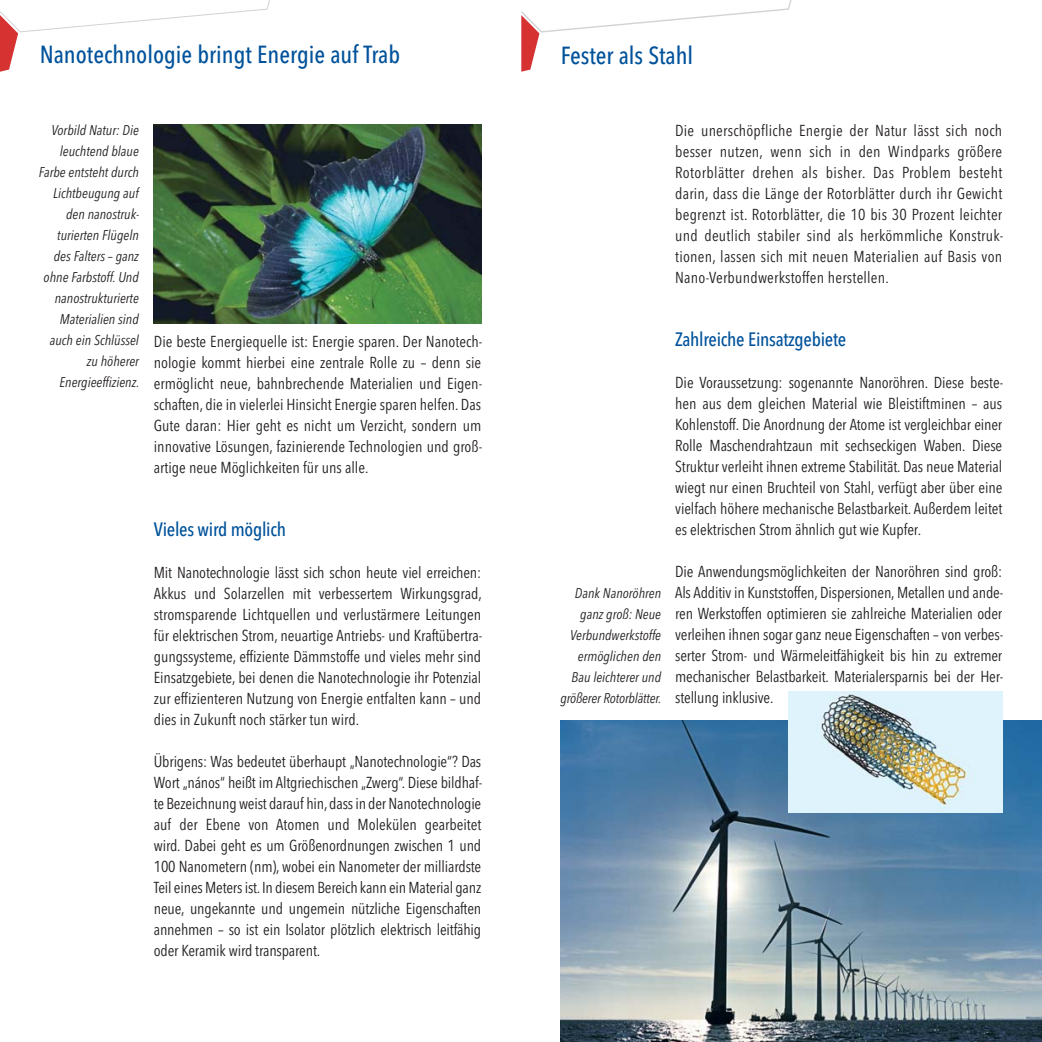
<style>
.page{position:relative;width:1042px;height:1042px;background:#fff}
.page>*{position:absolute;margin:0;border:0;box-sizing:border-box;transform-origin:0 0}
.t1{font:500 condensed 24.5px "Avenir Next LT";color:#00529b}
.t2{font:500 condensed 19.25px "Avenir Next LT";letter-spacing:-.015em;color:#00529b}
.t3{font:condensed 15.75px/21px "Avenir Next LT";letter-spacing:-.005em;color:#231f20;text-align:justify}
.t4{font:italic condensed 14px/21px "Avenir Next LT";color:#231f20;text-align:right}
</style>
<div class="page">
<svg style="left:521px;top:0;width:271px;height:72px"></svg>
<img style="left:561px;top:720px;width:481px;height:322px">
<img style="left:789px;top:692px;width:213px;height:121px">
<svg style="left:0;top:0;width:270px;height:72px"></svg>
<img style="left:154px;top:124px;width:327px;height:199px">
<h1 class="t1" style="left:40px;top:44px;width:362px">Nanotechnologie bringt Energie auf Trab</h1>
<p class="t4" style="left:39px;top:120px;width:102px">Vorbild Natur: Die leuchtend blaue<br>Farbe entsteht durch<br>Lichtbeugung auf den nanostruk&shy;turierten Flügeln des Falters – ganz ohne Farbstoff. Und nanostrukturierte<br>Materialien sind auch ein Schlüssel zu höherer<br>Energieeffizienz.</p>
<p class="t3" style="left:154px;top:332px;width:330px">Die beste Energiequelle ist: Energie sparen. Der Nanotech&shy;nologie kommt hierbei eine zentrale Rolle zu – denn sie ermöglicht neue, bahnbrechende Materialien und Eigen&shy;schaften, die in vielerlei Hinsicht Energie sparen helfen. Das Gute daran: Hier geht es nicht um Verzicht, sondern um innovative Lösungen, fazinierende Technologien und groß&shy;artige neue Möglichkeiten für uns alle.</p>
<p class="t2" style="left:154px;top:521px;width:134px">Vieles wird möglich</p>
<p class="t3" style="left:154px;top:563px;width:330px">Mit Nanotechnologie lässt sich schon heute viel erreichen:<br>Akkus und Solarzellen mit verbessertem Wirkungsgrad, stromsparende Lichtquellen und verlustärmere Leitungen für elektrischen Strom, neuartige Antriebs- und Kraftübertra&shy;gungssysteme, effiziente Dämmstoffe und vieles mehr sind Einsatzgebiete, bei denen die Nanotechnologie ihr Potenzial zur effizienteren Nutzung von Energie entfalten kann – und dies in Zukunft noch stärker tun wird.</p>
<p class="t3" style="left:154px;top:752px;width:330px">Übrigens: Was bedeutet überhaupt „Nanotechnologie“? Das Wort „nános“ heißt im Altgriechischen „Zwerg“. Diese bildhaf&shy;te Bezeichnung weist darauf hin, dass in der Nanotechnologie auf der Ebene von Atomen und Molekülen gearbeitet wird. Dabei geht es um Größenordnungen zwischen 1 und 100 Nanometern (nm), wobei ein Nanometer der milliardste Teil eines Meters ist. In diesem Bereich kann ein Material ganz neue, ungekannte und ungemein nützliche Eigenschaften annehmen – so ist ein Isolator plötzlich elektrisch leitfähig oder Keramik wird transparent.</p>
<h1 class="t1" style="left:561px;top:45px;width:134px">Fester als Stahl</h1>
<p class="t3" style="left:675px;top:121px;width:329px">Die unerschöpfliche Energie der Natur lässt sich noch besser nutzen, wenn sich in den Windparks größere Rotorblätter drehen als bisher. Das Problem besteht darin, dass die Länge der Rotorblätter durch ihr Gewicht begrenzt ist. Rotorblätter, die 10 bis 30 Prozent leichter und deutlich stabiler sind als herkömmliche Konstruk&shy;tionen, lassen sich mit neuen Materialien auf Basis von Nano-Verbundwerkstoffen herstellen.</p>
<p class="t4" style="left:560px;top:583px;width:103px">Dank Nanoröhren ganz groß: Neue<br>Verbundwerkstoffe ermöglichen den<br>Bau leichterer und größerer Rotorblätter.</p>
<p class="t2" style="left:675px;top:331px;width:173px">Zahlreiche Einsatzgebiete</p>
<p class="t3" style="left:675px;top:373px;width:329px">Die Voraussetzung: sogenannte Nanoröhren. Diese beste&shy;hen aus dem gleichen Material wie Bleistiftminen – aus Kohlenstoff. Die Anordnung der Atome ist vergleichbar einer Rolle Maschendrahtzaun mit sechseckigen Waben. Diese Struktur verleiht ihnen extreme Stabilität. Das neue Material wiegt nur einen Bruchteil von Stahl, verfügt aber über eine vielfach höhere mechanische Belastbarkeit. Außerdem leitet es elektrischen Strom ähnlich gut wie Kupfer.</p>
<p class="t3" style="left:675px;top:562px;width:329px">Die Anwendungsmöglichkeiten der Nanoröhren sind groß:<br>Als Additiv in Kunststoffen, Dispersionen, Metallen und ande&shy;ren Werkstoffen optimieren sie zahlreiche Materialien oder verleihen ihnen sogar ganz neue Eigenschaften – von verbes&shy;serter Strom- und Wärmeleitfähigkeit bis hin zu extremer mechanischer Belastbarkeit. Materialersparnis bei der Her&shy;stellung in klusive.</p>
</div>
